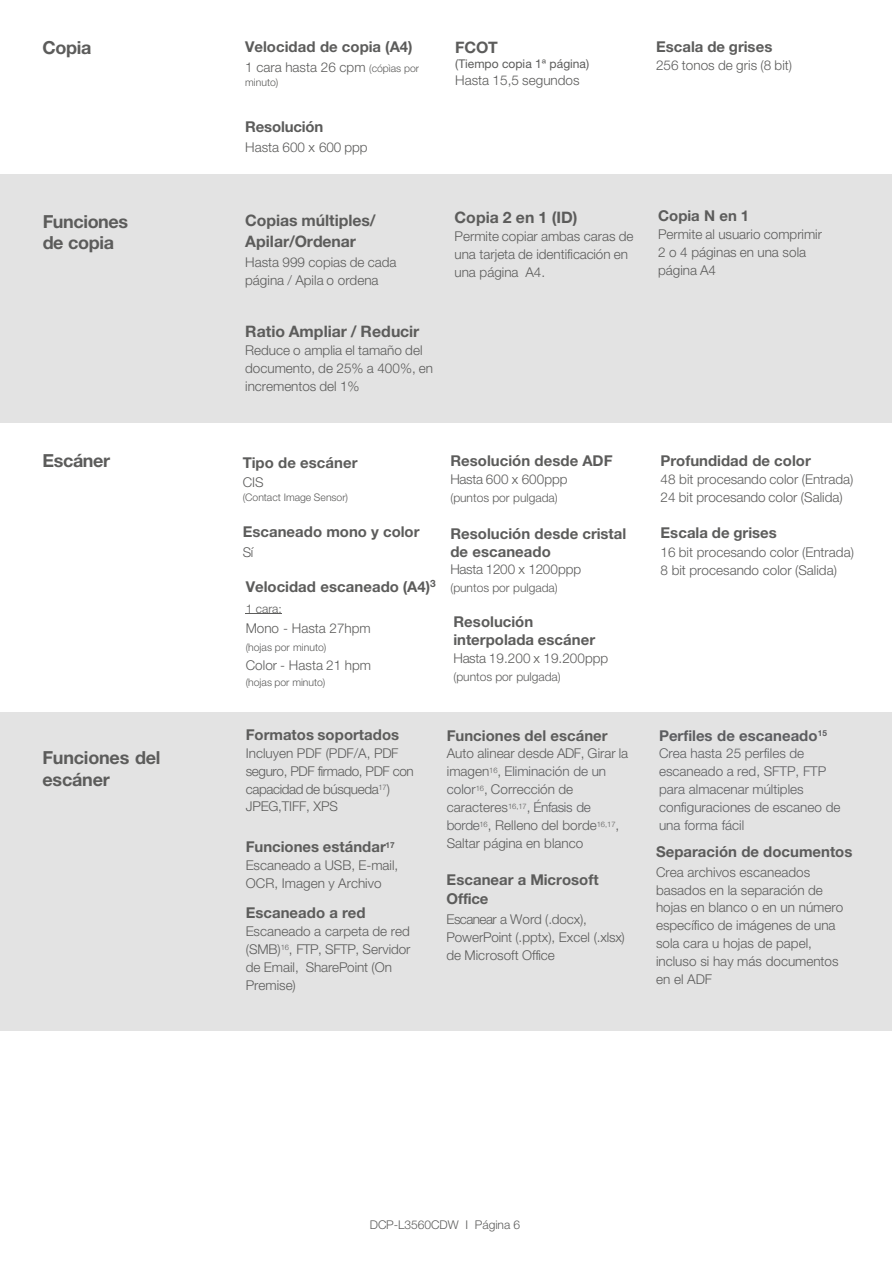
<style>
.page{position:relative;width:893px;height:1263px;background:#fff}
.page>*{position:absolute;margin:0;border:0;box-sizing:border-box;transform-origin:0 0}
.t1{font:700 18px/22.4px "Helvetica Neue LTW1 G";letter-spacing:-.015em;color:#5c5c5b}
.t2{font:700 15.9px/20.7px "Helvetica Neue LTW1 G";color:#5c5c5b}
.t3{font:700 15px/18px "Helvetica Neue LTW1 G";letter-spacing:.005em;color:#5c5c5b}
.t4{font:700 15px "Helvetica Neue LTW1 G";letter-spacing:.005em;color:#5c5d60}
.t5{font:300 13.5px/18px "Helvetica Neue LTW1 G";color:#5c5c5b}
.t6{font:300 13.5px/18px "Helvetica Neue LTW1 G";color:#5c5d60}
.t7{font:300 13.5px/17.9px "Helvetica Neue LTW1 G";letter-spacing:-.025em;color:#5c5c5b}
.t8{font:300 12px "Helvetica Neue LTW1 G";letter-spacing:-.005em;color:#5c5c5b}
.t9{font:12px "Helvetica Neue LTW1 G";color:#5c5c5b}
.t10{font:300 10.5px "Helvetica Neue LTW1 G";letter-spacing:-.005em;color:#5c5c5b}
.s1{font-size:10.5px}
.s2{color:#5c5d60}
</style>
<div class="page">
<div style="left:0;top:174px;width:892px;height:249px;background:#e3e3e3"></div>
<div style="left:0;top:712px;width:892px;height:318px;background:#e3e3e3"></div>
<hr style="left:245px;top:613px;width:37px;height:1px;background:#5c5c5b">
<p class="t1" style="left:42px;top:39px;width:50px">Copia</p>
<p class="t3" style="left:245px;top:40px;width:169px">Velocidad de copia (A4)</p>
<p class="t5" style="left:245px;top:60px;width:175px">1 cara hasta 26 cpm <span class="s1">(cópìas por</span></p>
<p class="t10" style="left:245px;top:78px;width:35px">minuto)</p>
<p class="t3" style="left:245px;top:119px;width:80px">Resolución</p>
<p class="t5" style="left:245px;top:140px;width:124px">Hasta 600 x 600 ppp</p>
<p class="t2" style="left:455px;top:39px;width:44px">FCOT</p>
<p class="t9" style="left:455px;top:60px;width:135px">(Tiempo copia 1ª página)</p>
<p class="t5" style="left:455px;top:73px;width:126px">Hasta 15,5 segundos</p>
<p class="t1" style="left:43px;top:213px;width:87px;line-height:21px">Funciones de copia</p>
<p class="t2" style="left:245px;top:212px;width:132px">Copias múltiples/<br>Apilar/Ordenar</p>
<p class="t5" style="left:245px;top:255px;width:153px">Hasta 999 copias de cada página / Apila o ordena</p>
<p class="t2" style="left:245px;top:323px;width:176px">Ratio Ampliar / Reducir</p>
<p class="t5" style="left:245px;top:343px;width:189px">Reduce o amplia el tamaño del documento, de 25% a 400%, en incrementos del 1%</p>
<p class="t2" style="left:454px;top:209px;width:124px">Copia 2 en 1 (ID)</p>
<p class="t5" style="left:454px;top:229px;width:180px">Permite copiar ambas caras de una tarjeta de identificación en una página A4.</p>
<p class="t3" style="left:656px;top:40px;width:118px">Escala de grises</p>
<p class="t5" style="left:656px;top:58px;width:138px">256 tonos de gris (8 bit)</p>
<p class="t3" style="left:658px;top:209px;width:93px">Copia N en 1</p>
<p class="t5" style="left:658px;top:227px;width:165px">Permite al usuario comprimir<br>2 o 4 páginas en una sola página A4</p>
<p class="t1" style="left:42px;top:452px;width:69px">Escáner</p>
<p class="t1" style="left:42px;top:749px;width:120px">Funciones del escáner</p>
<p class="t3" style="left:243px;top:456px;width:116px">Tipo de escáner</p>
<p class="t5" style="left:243px;top:475px;width:23px">CIS</p>
<p class="t10" style="left:243px;top:494px;width:107px">(Contact Image Sensor)</p>
<p class="t3" style="left:243px;top:525px;width:178px">Escaneado mono y color</p>
<p class="t5" style="left:243px;top:545px;width:12px">Sí</p>
<p class="t3" style="left:246px;top:580px;width:192px">Velocidad escaneado (A4)<sup>3</sup></p>
<p class="t8" style="left:246px;top:605px;width:38px">1 cara:</p>
<p class="t5" style="left:246px;top:622px;width:127px">Mono - Hasta 27hpm</p>
<p class="t10" style="left:246px;top:644px;width:82px">(hojas por minuto)</p>
<p class="t5" style="left:246px;top:658px;width:127px">Color - Hasta 21 hpm</p>
<p class="t10" style="left:246px;top:679px;width:81px">(hojas por minuto)</p>
<p class="t3" style="left:450px;top:454px;width:164px">Resolución desde ADF</p>
<p class="t5" style="left:450px;top:472px;width:119px">Hasta 600 x 600ppp</p>
<p class="t8" style="left:450px;top:493px;width:109px">(puntos por pulgada)</p>
<p class="t3" style="left:450px;top:527px;width:177px">Resolución desde cristal de escaneado</p>
<p class="t7" style="left:450px;top:563px;width:132px">Hasta 1200 x 1200ppp</p>
<p class="t8" style="left:450px;top:584px;width:109px">(puntos por pulgada)</p>
<p class="t3" style="left:453px;top:615px;width:143px">Resolución interpolada escáner</p>
<p class="t5" style="left:453px;top:651px;width:156px">Hasta 19.200 x 19.200ppp</p>
<p class="t8" style="left:453px;top:672px;width:109px">(puntos por pulgada)</p>
<p class="t3" style="left:246px;top:728px;width:155px">Formatos soportados</p>
<p class="t7" style="left:246px;top:746px;width:170px">Incluyen PDF (PDF/A, PDF seguro, PDF firmado, PDF con capacidad de búsqueda<sup>17</sup>)<br>JPEG,TIFF, XPS</p>
<p class="t3" style="left:246px;top:840px;width:150px">Funciones estándar<sup>17</sup></p>
<p class="t5" style="left:246px;top:858px;width:154px">Escaneado a USB, E-mail,<br>OCR, Imagen y Archivo</p>
<p class="t3" style="left:246px;top:906px;width:121px">Escaneado a red</p>
<p class="t5" style="left:246px;top:924px;width:166px">Escaneado a carpeta de red (SMB)<sup>16</sup>, FTP, SFTP, Servidor de Email, SharePoint (On<br>Premise)</p>
<p class="t3" style="left:447px;top:729px;width:162px">Funciones del escáner</p>
<p class="t5" style="left:447px;top:746px;width:183px">Auto alinear desde ADF, Girar la imagen<sup>16</sup>, <span class="s2">Eliminación de un color</span><sup>16</sup>, Corrección de caracteres<sup>16,17</sup>, <span class="s2">Énfasis de borde</span><sup>16</sup>, Relleno del borde<sup>16,17</sup>,<br>Saltar página en blanco</p>
<p class="t3" style="left:447px;top:871px;width:154px;line-height:19.8px">Escanear a Microsoft<br>Office</p>
<p class="t5" style="left:447px;top:912px;width:180px">Escanear a Word (.docx),<br>PowerPoint (.pptx), Excel (.xlsx) de Microsoft Office</p>
<p class="t3" style="left:660px;top:454px;width:152px">Profundidad de color</p>
<p class="t5" style="left:660px;top:472px;width:194px">48 bit procesando color (Entrada)<br>24 bit procesando color (Salida)</p>
<p class="t3" style="left:660px;top:526px;width:118px">Escala de grises</p>
<p class="t5" style="left:660px;top:545px;width:195px">16 bit procesando color (Entrada)</p>
<p class="t5" style="left:660px;top:563px;width:178px">8 bit procesando color (Salida)</p>
<p class="t4" style="left:659px;top:730px;width:169px">Perfiles de escaneado<sup>15</sup></p>
<p class="t6" style="left:659px;top:746px;width:183px">Crea hasta 25 perfiles de escaneado a red, SFTP, FTP para almacenar múltiples configuraciones de escaneo de una forma fácil</p>
<p class="t3" style="left:656px;top:845px;width:198px">Separación de documentos</p>
<p class="t5" style="left:656px;top:865px;width:189px">Crea archivos escaneados basados en la separación de hojas en blanco o en un número específico de imágenes de una sola cara u hojas de papel, incluso si hay más documentos en el ADF</p>
<p class="t8" style="left:370px;top:1220px;width:152px">DCP-L3560CDW I Página 6</p>
</div>
